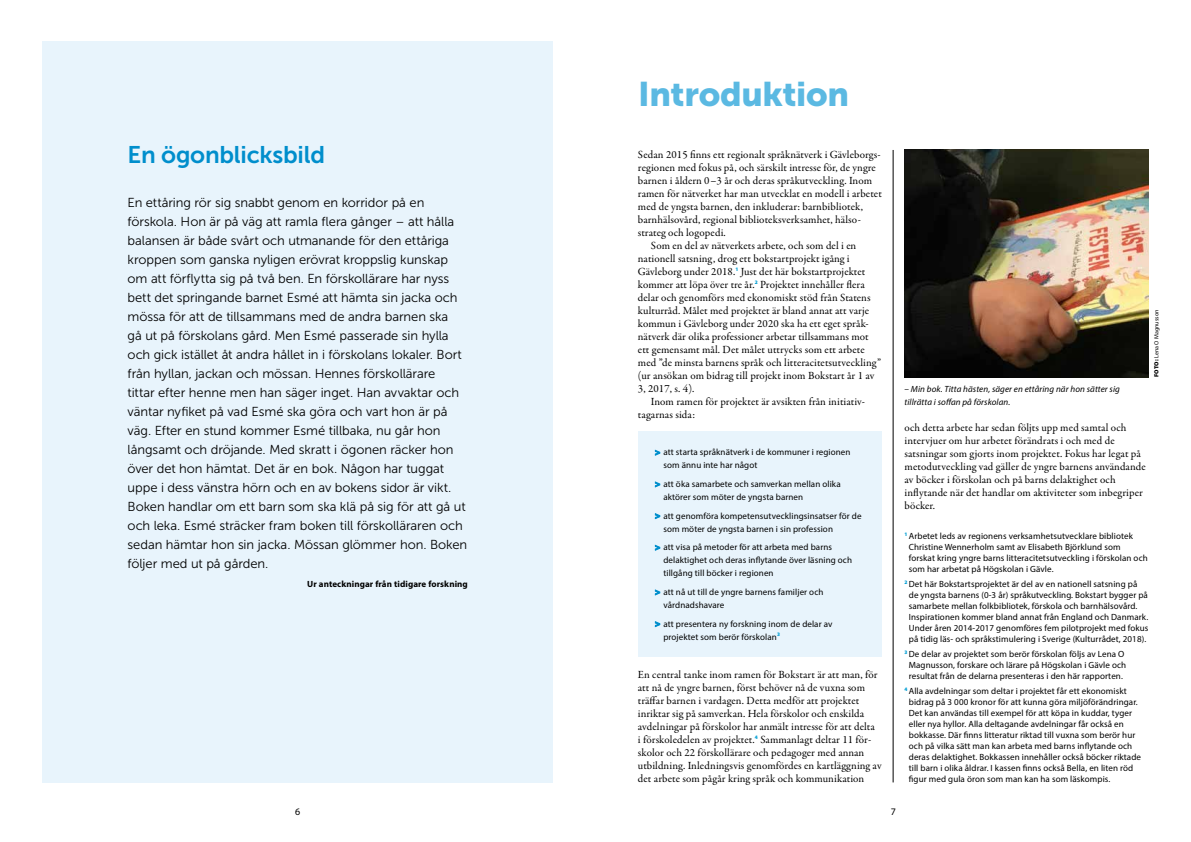
<style>
.page{position:relative;width:1191px;height:842px;background:#fff}
.page>*{position:absolute;margin:0;border:0;box-sizing:border-box;transform-origin:0 0}
.t1{font:34px "Museo Sans 900";letter-spacing:-.01em;color:#5bb9e2}
.t2{font:24px "Museo Sans 700";letter-spacing:-.01em;color:#008ecc}
.t3{font:13px/19px "Museo Sans 300";letter-spacing:-.005em;color:#000}
.t4{font:11px/13px "Garamond Premr Pro";letter-spacing:.005em;color:#000}
.t5{font:10px "Myriad Pro";color:#000}
.t6{font:9px/11px "Myriad Pro";letter-spacing:.01em;color:#000}
.t7{font:italic 9px/13px "Myriad Pro";letter-spacing:.01em;color:#000}
.t8{font:700 9px "Myriad Pro";letter-spacing:.01em;color:#000}
.t9{font:6px "Myriad Pro";letter-spacing:.01em;color:#000}
.s1{font-weight:900;color:#008ecc}
.s2{font-weight:900}
</style>
<div class="page">
<div style="left:638px;top:431px;width:244px;height:225px;background:#e8f4fc"></div>
<hr style="left:893px;top:150px;width:1px;height:632px;background:#000">
<div style="left:43px;top:41px;width:510px;height:741px;background:#e8f4fc"></div>
<img style="left:904px;top:150px;width:244px;height:227px">
<h1 class="t1" style="left:638px;top:75px;width:212px">Introduktion</h1>
<h2 class="t2" style="left:128px;top:142px;width:199px">En ögonblicksbild</h2>
<p class="t3" style="left:128px;top:193px;width:341px">En ettåring rör sig snabbt genom en korridor på en förskola. Hon är på väg att ramla flera gånger – att hålla balansen är både svårt och utmanande för den ettåriga kroppen som ganska nyligen erövrat kroppslig kunskap om att förflytta sig på två ben. En förskollärare har nyss bett det springande barnet Esmé att hämta sin jacka och mössa för att de tillsammans med de andra barnen ska<br>gå ut på förskolans gård. Men Esmé passerade sin hylla och gick istället åt andra hållet in i förskolans lokaler. Bort från hyllan, jackan och mössan. Hennes förskollärare<br>tittar efter henne men han säger inget. Han avvaktar och väntar nyfiket på vad Esmé ska göra och vart hon är på väg. Efter en stund kommer Esmé tillbaka, nu går hon långsamt och dröjande. Med skratt i ögonen räcker hon över det hon hämtat. Det är en bok. Någon har tuggat uppe i dess vänstra hörn och en av bokens sidor är vikt.<br>Boken handlar om ett barn som ska klä på sig för att gå ut och leka. Esmé sträcker fram boken till förskolläraren och sedan hämtar hon sin jacka. Mössan glömmer hon. Boken följer med ut på gården.</p>
<p class="t8" style="left:307px;top:578px;width:162px">Ur anteckningar från tidigare forskning</p>
<p class="t4" style="left:638px;top:149px;width:244px">Sedan 2015 finns ett regionalt språknätverk i Gävleborgs-</p>
<p class="t4" style="left:638px;top:162px;width:239px">regionen med fokus på, och särskilt intresse för, de yngre</p>
<p class="t4" style="left:638px;top:175px;width:236px">barnen i åldern 0–3 år och deras språkutveckling. Inom</p>
<p class="t4" style="left:638px;top:188px;width:245px">ramen för nätverket har man utvecklat en modell i arbetet</p>
<p class="t4" style="left:638px;top:201px;width:227px">med de yngsta barnen, den inkluderar: barnbibliotek,</p>
<p class="t4" style="left:638px;top:214px;width:224px">barnhälsovård, regional biblioteksverksamhet, hälso-</p>
<p class="t4" style="left:638px;top:227px;width:89px">strateg och logopedi.</p>
<p class="t4" style="left:651px;top:240px;width:207px">Som en del av nätverkets arbete, och som del i en</p>
<p class="t4" style="left:638px;top:253px;width:213px">nationell satsning, drog ett bokstartprojekt igång i</p>
<p class="t4" style="left:638px;top:266px;width:229px">Gävleborg under 2018.<sup>1</sup> Just det här bokstartprojektet</p>
<p class="t4" style="left:638px;top:279px;width:228px">kommer att löpa över tre år.<sup>2</sup> Projektet innehåller flera</p>
<p class="t4" style="left:638px;top:292px;width:234px">delar och genomförs med ekonomiskt stöd från Statens</p>
<p class="t4" style="left:638px;top:305px;width:233px">kulturråd. Målet med projektet är bland annat att varje</p>
<p class="t4" style="left:638px;top:318px;width:232px">kommun i Gävleborg under 2020 ska ha ett eget språk-</p>
<p class="t4" style="left:638px;top:331px;width:232px">nätverk där olika professioner arbetar tillsammans mot</p>
<p class="t4" style="left:638px;top:344px;width:228px">ett gemensamt mål. Det målet uttrycks som ett arbete</p>
<p class="t4" style="left:638px;top:357px;width:245px">med ”de minsta barnens språk och litteracitetsutveckling”</p>
<p class="t4" style="left:638px;top:370px;width:238px">(ur ansökan om bidrag till projekt inom Bokstart år 1 av</p>
<p class="t4" style="left:638px;top:383px;width:58px">3, 2017, s. 4).</p>
<p class="t4" style="left:651px;top:396px;width:215px">Inom ramen för projektet är avsikten från initiativ-</p>
<p class="t4" style="left:638px;top:409px;width:59px">tagarnas sida:</p>
<p class="t6" style="left:663px;top:445px;width:189px;line-height:13px;text-indent:-9px"><span class="s1">&gt;</span> att starta språknätverk i de kommuner i regionen som ännu inte har något</p>
<p class="t6" style="left:663px;top:477px;width:179px;line-height:13px;text-indent:-9px"><span class="s1">&gt;</span> att öka samarbete och samverkan mellan olika aktörer som möter de yngsta barnen</p>
<p class="t6" style="left:663px;top:509px;width:200px;line-height:13px;text-indent:-9px"><span class="s1">&gt;</span> att genomföra kompetensutvecklingsinsatser för de som möter de yngsta barnen i sin profession</p>
<p class="t6" style="left:663px;top:540px;width:190px;line-height:13px;text-indent:-9px"><span class="s1">&gt;</span> att visa på metoder för att arbeta med barns delaktighet och deras inflytande över läsning och tillgång till böcker i regionen</p>
<p class="t6" style="left:663px;top:585px;width:161px;line-height:13px;text-indent:-9px"><span class="s1">&gt;</span> att nå ut till de yngre barnens familjer och vårdnadshavare</p>
<p class="t6" style="left:663px;top:617px;width:170px;line-height:13px;text-indent:-9px"><span class="s1">&gt;</span> att presentera ny forskning inom de delar av projektet som berör förskolan<sup>3</sup></p>
<p class="t4" style="left:638px;top:669px;width:245px">En central tanke inom ramen för Bokstart är att man, för att nå de yngre barnen, först behöver nå de vuxna som träffar barnen i vardagen. Detta medför att projektet inriktar sig på samverkan. Hela förskolor och enskilda avdelningar på förskolor har anmält intresse för att delta<br>i förskoledelen av projektet.<sup>4</sup> Sammanlagt deltar 11 för&shy;skolor och 22 förskollärare och pedagoger med annan utbildning. Inledningsvis genomfördes en kartläggning av det arbete som pågår kring språk och kommunikation</p>
<p class="t5" style="left:295px;top:806px;width:7px">6</p>
<p class="t5" style="left:890px;top:806px;width:7px">7</p>
<p class="t7" style="left:904px;top:383px;width:217px">– Min bok. Titta hästen, säger en ettåring när hon sätter sig tillrätta i soffan på förskolan.</p>
<p class="t4" style="left:904px;top:422px;width:243px">och detta arbete har sedan följts upp med samtal och intervjuer om hur arbetet förändrats i och med de satsningar som gjorts inom projektet. Fokus har legat på metodutveckling vad gäller de yngre barnens användande av böcker i förskolan och på barns delaktighet och inflytande när det handlar om aktiviteter som inbegriper böcker.</p>
<p class="t9" style="left:1152px;top:377px;width:69px;rotate:-90deg"><span class="s2">FOTO:</span> Lena O Magnusson</p>
<p class="t6" style="left:909px;top:530px;width:240px;text-indent:-4px"><sup>1</sup> Arbetet leds av regionens verksamhetsutvecklare bibliotek Christine Wennerholm samt av Elisabeth Björklund som forskat kring yngre barns litteracitetsutveckling i förskolan och som har arbetat på Högskolan i Gävle.</p>
<p class="t6" style="left:909px;top:578px;width:241px;text-indent:-4px"><sup>2</sup> Det här Bokstartsprojektet är del av en nationell satsning på de yngsta barnens (0-3 år) språkutveckling. Bokstart bygger på samarbete mellan folkbibliotek, förskola och barnhälsovård.<br>Inspirationen kommer bland annat från England och Danmark.<br>Under åren 2014-2017 genomföres fem pilotprojekt med fokus på tidig läs- och språkstimulering i Sverige (Kulturrådet, 2018).</p>
<p class="t6" style="left:904px;top:648px;width:223px;text-align:center"><sup>3</sup> De delar av projektet som berör förskolan följs av Lena O<br>Magnusson, forskare och lärare på Högskolan i Gävle och resultat från de delarna presenteras i den här rapporten.</p>
<p class="t6" style="left:909px;top:686px;width:234px;text-indent:-4px"><sup>4</sup> Alla avdelningar som deltar i projektet får ett ekonomiskt bidrag på 3 000 kronor för att kunna göra miljöförändringar.<br>Det kan användas till exempel för att köpa in kuddar, tyger eller nya hyllor. Alla deltagande avdelningar får också en bokkasse. Där finns litteratur riktad till vuxna som berör hur och på vilka sätt man kan arbeta med barns inflytande och deras delaktighet. Bokkassen innehåller också böcker riktade till barn i olika åldrar. I kassen finns också Bella, en liten röd figur med gula öron som man kan ha som läskompis.</p>
</div>
